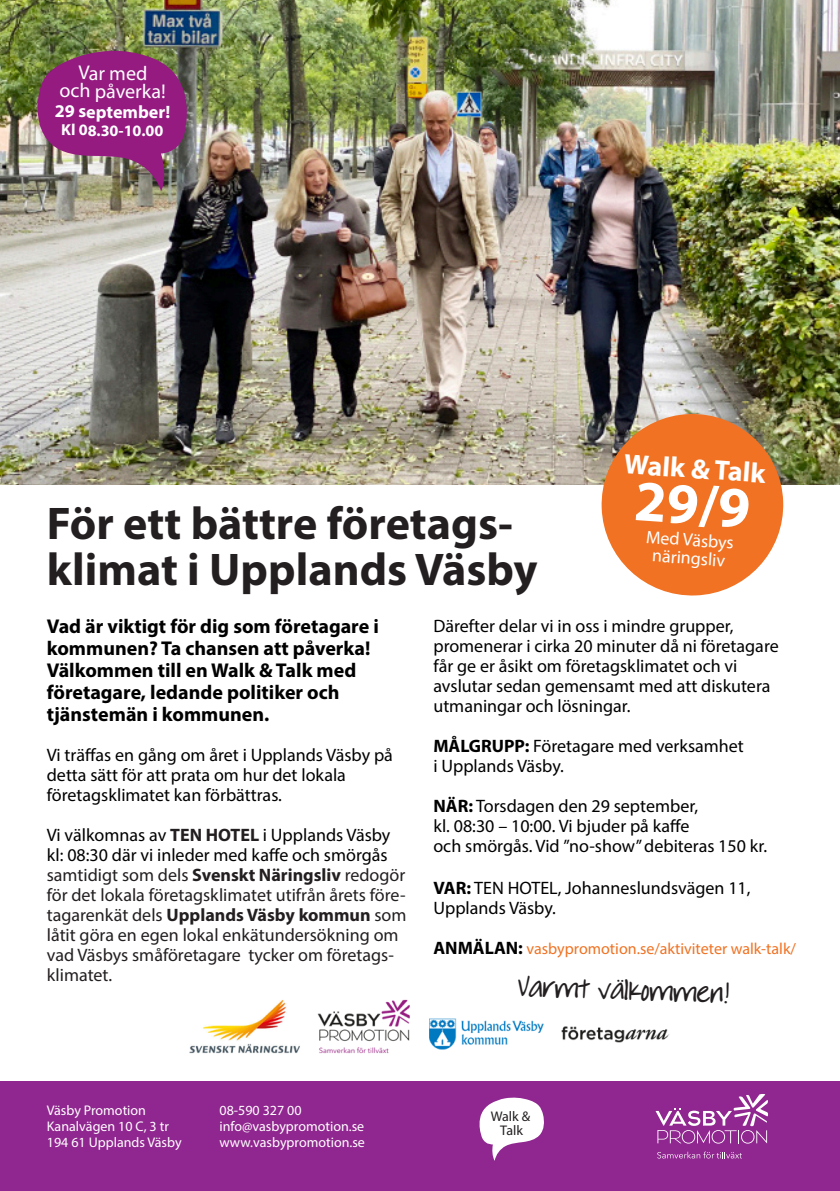
<style>
.page{position:relative;width:840px;height:1191px;background:#fff}
.page>*{position:absolute;margin:0;border:0;box-sizing:border-box;transform-origin:0 0}
.t1{font:700 58px "Myriad Pro";color:#fff}
.t2{font:700 46px/46px "Myriad Pro";color:#231f20}
.t3{font:700 28px "Myriad Pro";color:#fff}
.t4{font:24px "DJB It's Our Choices";color:#231f20}
.t5{font:700 20px/22px "Myriad Pro";color:#000}
.t6{font:20px/17.8px "Myriad Pro";color:#fff;text-align:center}
.t7{font:18px/20px "Myriad Pro";color:#000}
.t8{font:18px/20px "Myriad Pro";color:#231f20}
.t9{font:18px/18px "Myriad Pro";color:#fff;text-align:center}
.t10{font:700 18px "Myriad Pro";letter-spacing:-.01em;color:#fff}
.t11{font:16px "Myriad Pro";color:#f07222}
.t12{font:700 16px "Myriad Pro";letter-spacing:-.01em;color:#fff}
.t13{font:14px/16px "Myriad Pro";color:#fff}
.t14{font:14px/14px "Myriad Pro";color:#231f20;text-align:center}
.s1{color:#000}
.s2{font-weight:700}
.s3{font-weight:700;font-size:18px;color:#000}
</style>
<div class="page">
<img style="left:0;top:0;width:839px;height:485px">
<div style="left:0;top:1081px;width:839px;height:110px;background:#90268f"></div>
<svg style="left:657px;top:1151px;width:84px;height:7px"></svg>
<svg style="left:655px;top:1094px;width:112px;height:49px"></svg>
<img style="left:189px;top:999px;width:481px;height:55px">
<img style="left:36px;top:50px;width:162px;height:141px">
<svg style="left:479px;top:1097px;width:65px;height:63px"></svg>
<svg style="left:599px;top:412px;width:185px;height:184px;background:#e48445"></svg>
<p class="t6" style="left:60px;top:63px;width:108px;rotate:1deg">Var med<br>och påverka!</p>
<p class="t10" style="left:55px;top:100px;width:117px">29 september!</p>
<p class="t12" style="left:61px;top:120px;width:104px">Kl 08.30-10.00</p>
<p class="t3" style="left:625px;top:445px;width:143px;rotate:4deg">Walk &amp; Talk</p>
<p class="t1" style="left:637px;top:462px;width:117px;rotate:4deg">29/9</p>
<p class="t9" style="left:646px;top:527px;width:89px;rotate:4deg">Med Väsbys näringsliv</p>
<p class="t2" style="left:47px;top:499px;width:492px">För ett bättre företags&shy;klimat i Upplands Väsby</p>
<p class="t5" style="left:47px;top:614px;width:333px">Vad är viktigt för dig som företagare i kommunen? Ta chansen att påverka!<br>Välkommen till en Walk &amp; Talk med</p>
<p class="t5" style="left:47px;top:680px;width:294px">företagare, ledande politiker och</p>
<p class="t5" style="left:47px;top:702px;width:224px">tjänstemän i kommunen.</p>
<p class="t7" style="left:47px;top:745px;width:347px">Vi träffas en gång om året i Upplands Väsby på</p>
<p class="t7" style="left:47px;top:765px;width:300px">detta sätt för att prata om hur det lokala</p>
<p class="t7" style="left:47px;top:785px;width:236px">företagsklimatet kan förbättras.</p>
<p class="t8" style="left:47px;top:825px;width:361px"><span class="s1">Vi välkomnas av</span> <span class="s2">TEN HOTEL</span> <span class="s1">i Upplands Väsby kl: 08:30 där vi inleder med kaffe och smörgås </span>samtidigt som dels <span class="s2">Svenskt Näringsliv</span> redogör för det lokala företagsklimatet utifrån årets före&shy;tagarenkät dels <span class="s2">Upplands Väsby kommun</span> som låtit göra en egen lokal enkätundersökning om vad Väsbys småföretagare tycker om företags&shy;klimatet.</p>
<p class="t7" style="left:433px;top:615px;width:301px">Därefter delar vi in oss i mindre grupper,</p>
<p class="t7" style="left:433px;top:635px;width:346px">promenerar i cirka 20 minuter då ni företagare får ge er åsikt om företagsklimatet och vi</p>
<p class="t7" style="left:433px;top:675px;width:338px">avslutar sedan gemensamt med att diskutera utmaningar och lösningar.</p>
<p class="t7" style="left:433px;top:735px;width:312px"><span class="s2">MÅLGRUPP:</span> Företagare med verksamhet i Upplands Väsby.</p>
<p class="t7" style="left:433px;top:795px;width:335px"><span class="s2">NÄR:</span> Torsdagen den 29 september,<br>kl. 08:30 – 10:00. Vi bjuder på kaffe<br>och smörgås. Vid ”no-show” debiteras 150 kr.</p>
<p class="t7" style="left:433px;top:877px;width:318px"><span class="s2">VAR:</span> TEN HOTEL, Johanneslundsvägen 11,<br>Upplands Väsby.</p>
<p class="t11" style="left:433px;top:938px;width:364px"><span class="s3">ANMÄLAN:</span> vasbypromotion.se/aktiviteter walk-talk/</p>
<p class="t4" style="left:518px;top:974px;width:212px;rotate:2deg">Varmt välkommen!</p>
<p class="t13" style="left:47px;top:1102px;width:101px">Väsby Promotion</p>
<p class="t13" style="left:47px;top:1118px;width:124px">Kanalvägen 10 C, 3 tr</p>
<p class="t13" style="left:47px;top:1134px;width:136px">194 61 Upplands Väsby</p>
<p class="t13" style="left:219px;top:1102px;width:147px">08-590 327 00 info@vasbypromotion.se www.vasbypromotion.se</p>
<p class="t14" style="left:490px;top:1109px;width:41px">Walk &amp;<br>Talk</p>
</div>
